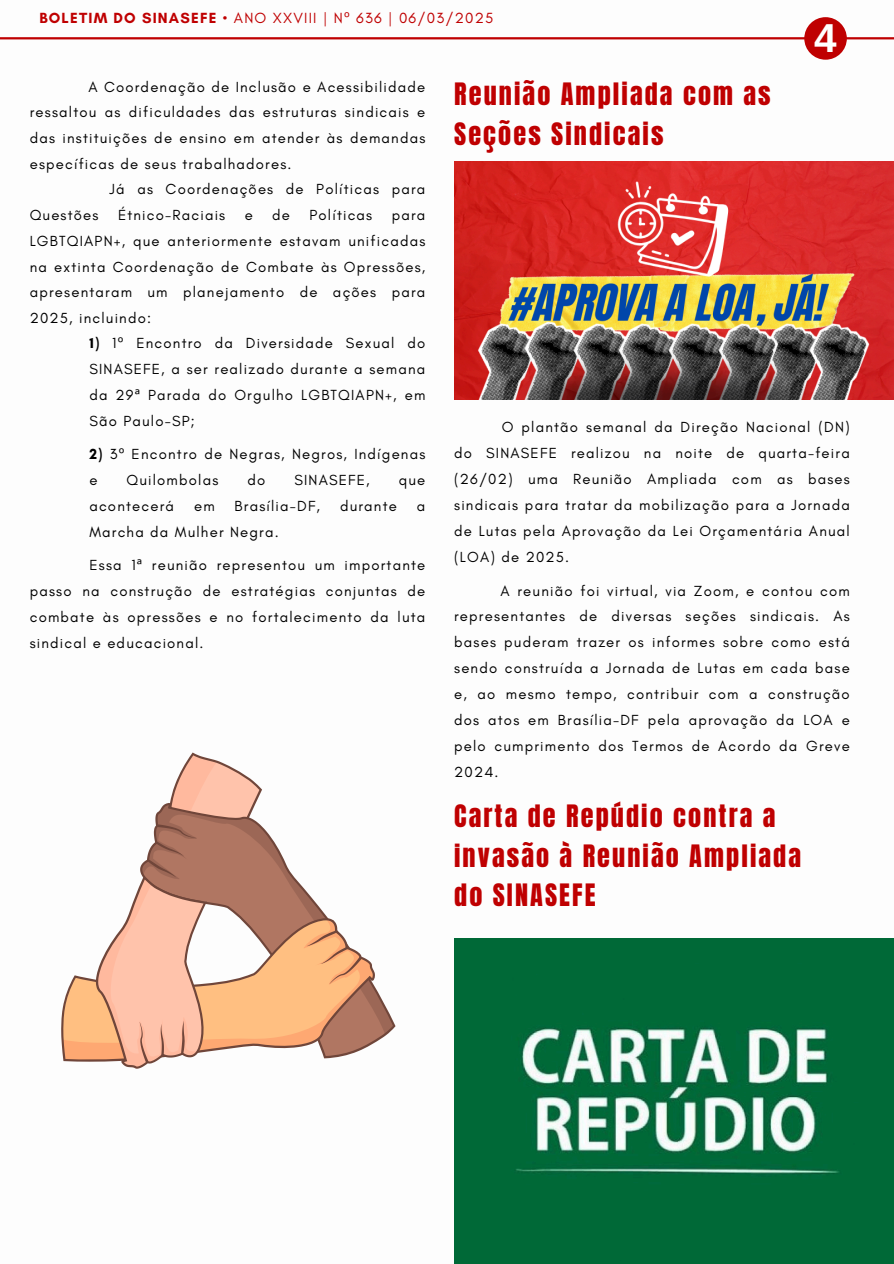
<style>
.page{position:relative;width:894px;height:1264px;background:#fff}
.page>*{position:absolute;margin:0;border:0;box-sizing:border-box;transform-origin:0 0}
.t1{font:700 40.5px "Arimo";color:#fff}
.t2{font:26.25px/39.3px "Anton";letter-spacing:.08em;color:#bf0001}
.t3{font:15px "Glacial Indifference";letter-spacing:.08em;color:#bf0001}
.t4{font:14.85px/25.8px "Glacial Indifference";letter-spacing:.08em;color:#000;text-align:justify}
.s1{font-weight:700}
.s2{font-family:"Noto Sans"}
</style>
<div class="page">
<hr style="left:0;top:37px;width:893px;height:2px;background:#bf0001">
<div style="left:804px;top:17px;width:42px;height:43px;background:#bf0001;border-radius:50%"></div>
<img style="left:454px;top:938px;width:439px;height:325px">
<img style="left:454px;top:162px;width:439px;height:237px">
<svg style="left:375px;top:987px;width:20px;height:56px"></svg>
<svg style="left:61px;top:752px;width:314px;height:316px"></svg>
<p class="t3" style="left:39px;top:9px;width:455px"><span class="s1">BOLETIM DO SINASEFE</span> • ANO XXVIII | N<span class="s2">º</span> 636 | 06/03/2025</p>
<h2 class="t1" style="left:814px;top:15px;width:24px">4</h2>
<p class="t4" style="left:30px;top:73px;width:397px;text-indent:59px">A Coordenação de Inclusão e Acessibilidade ressaltou as dificuldades das estruturas sindicais e das instituições de ensino em atender às demandas específicas de seus trabalhadores.</p>
<p class="t4" style="left:110px;top:176px;width:317px">Já as Coordenações de Políticas para</p>
<p class="t4" style="left:30px;top:202px;width:70px">Questões</p>
<p class="t4" style="left:118px;top:202px;width:109px">Étnico-Raciais</p>
<p class="t4" style="left:245px;top:202px;width:10px">e</p>
<p class="t4" style="left:272px;top:202px;width:19px">de</p>
<p class="t4" style="left:309px;top:202px;width:64px">Políticas</p>
<p class="t4" style="left:30px;top:202px;width:397px;text-indent:362px">para LGBTQIAPN+, que anteriormente estavam unificadas na extinta Coordenação de Combate às Opressões, apresentaram um planejamento de ações para 2025, incluindo:</p>
<p class="t4" style="left:89px;top:330px;width:337px"><span class="s1">1)</span> 1<span class="s2">º</span> Encontro da Diversidade Sexual do SINASEFE, a ser realizado durante a semana da 29<span class="s2">ª</span> Parada do Orgulho LGBTQIAPN+, em São Paulo-SP;</p>
<p class="t4" style="left:89px;top:441px;width:337px"><span class="s1">2)</span> 3<span class="s2">º</span> Encontro de Negras, Negros, Indígenas e</p>
<p class="t4" style="left:126px;top:467px;width:93px">Quilombolas</p>
<p class="t4" style="left:247px;top:467px;width:19px">do</p>
<p class="t4" style="left:294px;top:467px;width:77px">SINASEFE,</p>
<p class="t4" style="left:399px;top:467px;width:28px">que</p>
<p class="t4" style="left:89px;top:493px;width:86px">acontecerá</p>
<p class="t4" style="left:194px;top:493px;width:22px">em</p>
<p class="t4" style="left:234px;top:493px;width:87px">Brasília-DF,</p>
<p class="t4" style="left:340px;top:493px;width:58px">durante</p>
<p class="t4" style="left:417px;top:493px;width:10px">a</p>
<p class="t4" style="left:89px;top:518px;width:191px">Marcha da Mulher Negra.</p>
<p class="t4" style="left:30px;top:552px;width:397px;text-indent:60px">Essa 1<span class="s2">ª</span> reunião representou um importante passo na construção de estratégias conjuntas de combate às opressões e no fortalecimento da luta sindical e educacional.</p>
<p class="t2" style="left:454px;top:75px;width:318px">Reunião Ampliada com as<br>Seções Sindicais</p>
<p class="t4" style="left:454px;top:414px;width:397px;text-indent:48px">O plantão semanal da Direção Nacional (DN) do SINASEFE realizou na noite de quarta-feira (26/02) uma Reunião Ampliada com as bases sindicais para tratar da mobilização para a Jornada de Lutas pela Aprovação da Lei Orçamentária Anual (LOA) de 2025.</p>
<h1 class="t4" style="left:454px;top:577px;width:397px;text-indent:46px">A reunião foi virtual, via Zoom, e contou com representantes de diversas seções sindicais. As bases puderam trazer os informes sobre como está sendo construída a Jornada de Lutas em cada base e, ao mesmo tempo, contribuir com a construção dos atos em Brasília-DF pela aprovação da LOA e pelo cumprimento dos Termos de Acordo da Greve 2024.</h1>
<p class="t2" style="left:454px;top:797px;width:348px">Carta de Repúdio contra a invasão à Reunião Ampliada do SINASEFE</p>
</div>
